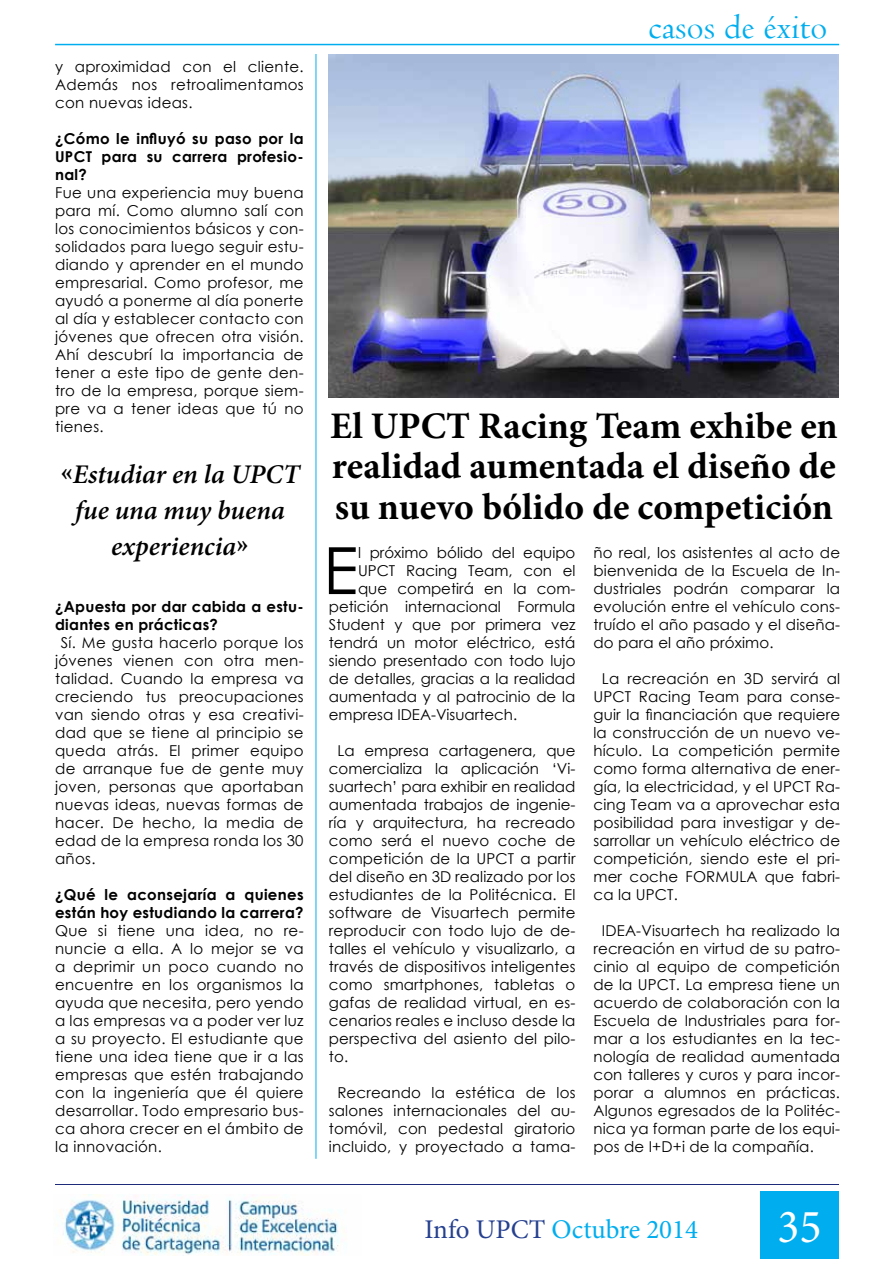
<style>
.page{position:relative;width:893px;height:1263px;background:#fff}
.page>*{position:absolute;margin:0;border:0;box-sizing:border-box;transform-origin:0 0}
.t1{font:65.1px "Century Gothic";color:#000}
.t2{font:47.7px "Minion Pro";color:#fff;scale:.96 1}
.t3{font:700 37.5px/40.5px "Minion Pro";color:#000;text-align:justify}
.t4{font:36px "Centaur";color:#00aeef}
.t5{font:italic 600 27px/36px "Minion Pro";color:#000;text-align:center}
.t6{font:27px "Minion Pro";color:#00aeef}
.t7{font:15px/18px "Century Gothic";letter-spacing:.01em;color:#000;text-align:justify}
.t8{font:700 15px/18px "Century Gothic";letter-spacing:.02em;color:#000}
.s1{font-weight:700;font-style:normal}
.s2{color:#25408f}
</style>
<div class="page">
<div style="left:760px;top:1191px;width:79px;height:68px;background:#00aeef"></div>
<hr style="left:55px;top:1183px;width:784px;height:1px;background:#1d2b7a">
<hr style="left:55px;top:44px;width:784px;height:1px;background:#00aeef">
<img style="left:56px;top:1194px;width:288px;height:61px">
<hr style="left:316px;top:54px;width:1px;height:1105px;background:#00aeef">
<img style="left:329px;top:54px;width:510px;height:344px">
<p class="t7" style="left:55px;top:57px;width:250px">y aproximidad con el cliente.<br>Además nos retroalimentamos con nuevas ideas.</p>
<p class="t8" style="left:55px;top:129px;width:250px;text-align:justify">¿Cómo le influyó su paso por la UPCT para su carrera profesio&shy;nal?</p>
<p class="t7" style="left:55px;top:183px;width:250px">Fue una experiencia muy buena para mí. Como alumno salí con los conocimientos básicos y con&shy;solidados para luego seguir estu&shy;diando y aprender en el mundo empresarial. Como profesor, me ayudó a ponerme al día ponerte al día y establecer contacto con jóvenes que ofrecen otra visión.<br>Ahí descubrí la importancia de tener a este tipo de gente den&shy;tro de la empresa, porque siem&shy;pre va a tener ideas que tú no tienes.</p>
<h3 class="t5" style="left:60px;top:456px;width:241px"><span class="s1">«</span>Estudiar en la UPCT fue una muy buena experiencia<span class="s1">»</span></h3>
<p class="t8" style="left:55px;top:597px;width:250px">¿Apuesta por dar cabida a estu&shy;diantes en prácticas?</p>
<p class="t7" style="left:55px;top:633px;width:250px;text-indent:6px">Sí. Me gusta hacerlo porque los jóvenes vienen con otra men&shy;talidad. Cuando la empresa va creciendo tus preocupaciones van siendo otras y esa creativi&shy;dad que se tiene al principio se queda atrás. El primer equipo de arranque fue de gente muy joven, personas que aportaban nuevas ideas, nuevas formas de hacer. De hecho, la media de edad de la empresa ronda los 30 años.</p>
<p class="t8" style="left:55px;top:885px;width:250px">¿Qué le aconsejaría a quienes están hoy estudiando la carrera?</p>
<p class="t7" style="left:55px;top:921px;width:250px">Que si tiene una idea, no re&shy;nuncie a ella. A lo mejor se va a deprimir un poco cuando no encuentre en los organismos la ayuda que necesita, pero yendo a las empresas va a poder ver luz a su proyecto. El estudiante que tiene una idea tiene que ir a las empresas que estén trabajando con la ingeniería que él quiere desarrollar. Todo empresario bus&shy;ca ahora crecer en el ámbito de la innovación.</p>
<h3 class="t4" style="left:648px;top:5px;width:180px">casos de éxito</h3>
<h3 class="t3" style="left:330px;top:405px;width:509px">El UPCT Racing Team exhibe en realidad aumentada el diseño de su nuevo bólido de competición</h3>
<h1 class="t1" style="left:323px;top:525px;width:36px">E</h1>
<p class="t7" style="left:358px;top:543px;width:219px">l próximo bólido del equipo</p>
<p class="t7" style="left:358px;top:561px;width:219px">UPCT Racing Team, con el</p>
<p class="t7" style="left:358px;top:579px;width:219px">que competirá en la com-</p>
<p class="t7" style="left:329px;top:597px;width:248px">petición internacional Formula</p>
<p class="t7" style="left:329px;top:615px;width:248px">Student y que por primera vez</p>
<p class="t7" style="left:329px;top:633px;width:248px">tendrá un motor eléctrico, está</p>
<p class="t7" style="left:329px;top:651px;width:248px">siendo presentado con todo lujo</p>
<p class="t7" style="left:329px;top:669px;width:248px">de detalles, gracias a la realidad</p>
<p class="t7" style="left:329px;top:687px;width:248px">aumentada y al patrocinio de la</p>
<p class="t7" style="left:329px;top:705px;width:190px">empresa IDEA-Visuartech.</p>
<p class="t7" style="left:329px;top:741px;width:248px;text-indent:9px">La empresa cartagenera, que comercializa la aplicación ‘Vi&shy;suartech’ para exhibir en realidad aumentada trabajos de ingenie&shy;ría y arquitectura, ha recreado como será el nuevo coche de competición de la UPCT a partir del diseño en 3D realizado por los estudiantes de la Politécnica. El software de Visuartech permite reproducir con todo lujo de de&shy;talles el vehículo y visualizarlo, a través de dispositivos inteligentes como smartphones, tabletas o gafas de realidad virtual, en es&shy;cenarios reales e incluso desde la perspectiva del asiento del pilo&shy;to.</p>
<p class="t7" style="left:329px;top:1083px;width:248px;text-align:center">Recreando la estética de los salones internacionales del au&shy;tomóvil, con pedestal giratorio incluido, y proyectado a tama-</p>
<p class="t7" style="left:593px;top:543px;width:248px">ño real, los asistentes al acto de bienvenida de la Escuela de In&shy;dustriales podrán comparar la evolución entre el vehículo cons&shy;truído el año pasado y el diseña&shy;do para el año próximo.</p>
<p class="t7" style="left:593px;top:669px;width:248px;text-indent:9px">La recreación en 3D servirá al UPCT Racing Team para conse&shy;guir la financiación que requiere la construcción de un nuevo ve&shy;hículo. La competición permite como forma alternativa de ener&shy;gía, la electricidad, y el UPCT Ra&shy;cing Team va a aprovechar esta posibilidad para investigar y de&shy;sarrollar un vehículo eléctrico de competición, siendo este el pri&shy;mer coche FORMULA que fabri&shy;ca la UPCT.</p>
<p class="t7" style="left:593px;top:921px;width:248px;text-indent:9px">IDEA-Visuartech ha realizado la recreación en virtud de su patro&shy;cinio al equipo de competición de la UPCT. La empresa tiene un acuerdo de colaboración con la Escuela de Industriales para for&shy;mar a los estudiantes en la tec&shy;nología de realidad aumentada con talleres y curos y para incor&shy;porar a alumnos en prácticas.<br>Algunos egresados de la Politéc&shy;nica ya forman parte de los equi&shy;pos de I+D+i de la compañía.</p>
<h3 class="t6" style="left:424px;top:1211px;width:275px"><span class="s2">Info UPCT</span> Octubre 2014</h3>
<h2 class="t2" style="left:777px;top:1195px;width:47px">35</h2>
</div>
